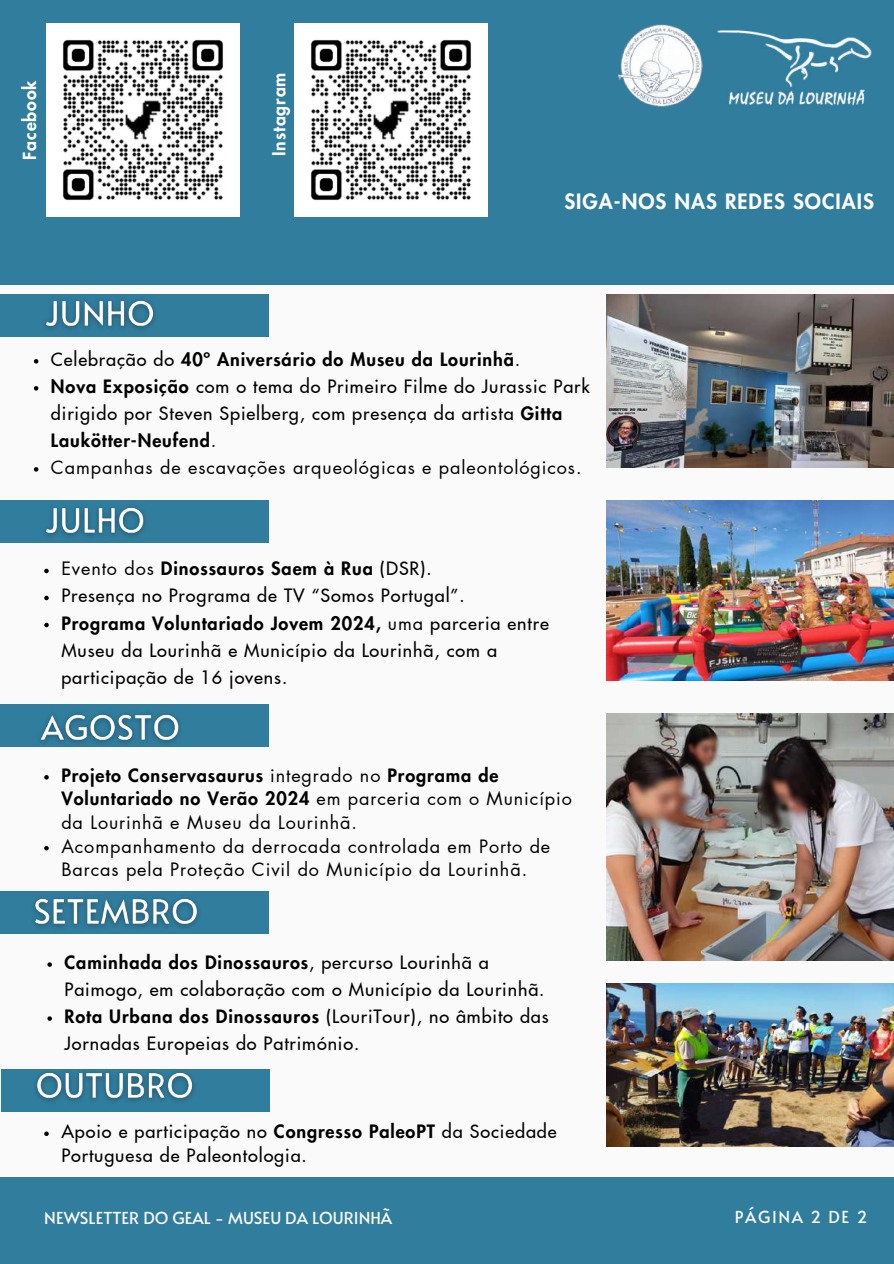
<style>
.page{position:relative;width:894px;height:1264px;background:#fff}
.page>*{position:absolute;margin:0;border:0;box-sizing:border-box;transform-origin:0 0}
.t1{font:800 20.7px "Futura LT Pro";letter-spacing:.05em;color:#fff}
.t2{font:500 18px/27px "Futura LT Pro";letter-spacing:.05em;color:#000}
.t3{font:18px/23.7px "Futura LT Pro";letter-spacing:.05em;color:#000}
.t4{font:800 17.7px "Futura LT Pro";letter-spacing:.05em;color:#fff}
.t5{font:16.5px "Alata";color:#fafafa}
.t6{font:16.5px "Alata";letter-spacing:.1em;color:#fafafa}
.s1{font-weight:800}
.s2{font-weight:400}
</style>
<div class="page">
<div style="left:0;top:0;width:893px;height:1263px;background:#fafafa"></div>
<div style="left:0;top:0;width:893px;height:285px;background:#307d9e"></div>
<div style="left:0;top:1177px;width:893px;height:86px;background:#307d9e"></div>
<img style="left:717px;top:30px;width:155px;height:76px">
<img style="left:618px;top:24px;width:85px;height:83px">
<div style="left:0;top:294px;width:268px;height:43px;background:#307d9e"></div>
<div style="left:0;top:500px;width:268px;height:43px;background:#307d9e"></div>
<div style="left:0;top:704px;width:268px;height:43px;background:#307d9e"></div>
<div style="left:0;top:890px;width:268px;height:43px;background:#307d9e"></div>
<img style="left:295px;top:24px;width:192px;height:192px">
<img style="left:47px;top:24px;width:192px;height:192px">
<img style="left:606px;top:294px;width:287px;height:174px">
<img style="left:606px;top:713px;width:287px;height:247px">
<img style="left:606px;top:500px;width:287px;height:180px">
<img style="left:606px;top:983px;width:287px;height:162px">
<img style="left:44px;top:300px;width:112px;height:30px">
<img style="left:44px;top:507px;width:102px;height:30px">
<img style="left:40px;top:714px;width:141px;height:29px">
<img style="left:26px;top:890px;width:182px;height:44px">
<svg style="left:34px;top:359px;width:4px;height:4px"></svg>
<svg style="left:34px;top:386px;width:4px;height:4px"></svg>
<svg style="left:34px;top:467px;width:4px;height:4px"></svg>
<svg style="left:44px;top:568px;width:5px;height:5px"></svg>
<svg style="left:44px;top:595px;width:5px;height:5px"></svg>
<svg style="left:44px;top:622px;width:5px;height:5px"></svg>
<svg style="left:44px;top:775px;width:5px;height:4px"></svg>
<svg style="left:44px;top:846px;width:5px;height:4px"></svg>
<svg style="left:47px;top:962px;width:5px;height:4px"></svg>
<svg style="left:47px;top:1016px;width:5px;height:4px"></svg>
<div style="left:2px;top:1069px;width:268px;height:43px;background:#307d9e"></div>
<img style="left:35px;top:1072px;width:159px;height:30px">
<svg style="left:44px;top:1131px;width:5px;height:4px"></svg>
<p class="t4" style="left:21px;top:160px;width:81px;rotate:-90deg">Facebook</p>
<p class="t4" style="left:271px;top:156px;width:85px;rotate:-90deg">Instagram</p>
<p class="t1" style="left:564px;top:192px;width:311px">SIGA-NOS NAS REDES SOCIAIS</p>
<p class="t2" style="left:51px;top:346px;width:540px">Celebração do <span class="s1">40º Aniversário do Museu da Lourinhã</span><span class="s2">.<br></span><span class="s1">Nova Exposição</span> com o tema do Primeiro Filme do Jurassic Park dirigido por Steven Spielberg, com presença da artista <span class="s1">Gitta Laukötter-Neufend</span><span class="s2">.<br>Campanhas de escavações arqueológicas e paleontológicos.</span></p>
<p class="t2" style="left:61px;top:556px;width:489px"><span class="s2">Evento dos</span> <span class="s1">Dinossauros Saem à Rua</span> (DSR).<br>Presença no Programa de TV “Somos Portugal”.<br><span class="s1">Programa Voluntariado Jovem 2024,</span> <span class="s2">uma</span> parceria entre Museu da Lourinhã e Município da Lourinhã, com a participação de 16 jovens.</p>
<p class="t3" style="left:61px;top:764px;width:512px"><span class="s1">Projeto Conservasaurus</span> integrado no <span class="s1">Programa de Voluntariado no Verão 2024</span> em parceria com o Município da Lourinhã e Museu da Lourinhã.<br>Acompanhamento da derrocada controlada em Porto de Barcas pela Proteção Civil do Município da Lourinhã.</p>
<p class="t2" style="left:64px;top:949px;width:485px"><span class="s1">Caminhada dos Dinossauros</span>, percurso Lourinhã a Paimogo, em colaboração com o Município da Lourinhã.<br><span class="s1">Rota Urbana dos Dinossauros</span> (LouriTour), no âmbito das Jornadas Europeias do Património.</p>
<p class="t2" style="left:61px;top:1120px;width:496px;line-height:23.7px">Apoio e participação no <span class="s1">Congresso PaleoPT</span> da Sociedade<br>Portuguesa de Paleontologia.</p>
<p class="t5" style="left:44px;top:1205px;width:349px">NEWSLETTER DO GEAL - MUSEU DA LOURINHÃ</p>
<p class="t6" style="left:734px;top:1204px;width:134px">PÁGINA 2 DE 2</p>
</div>
